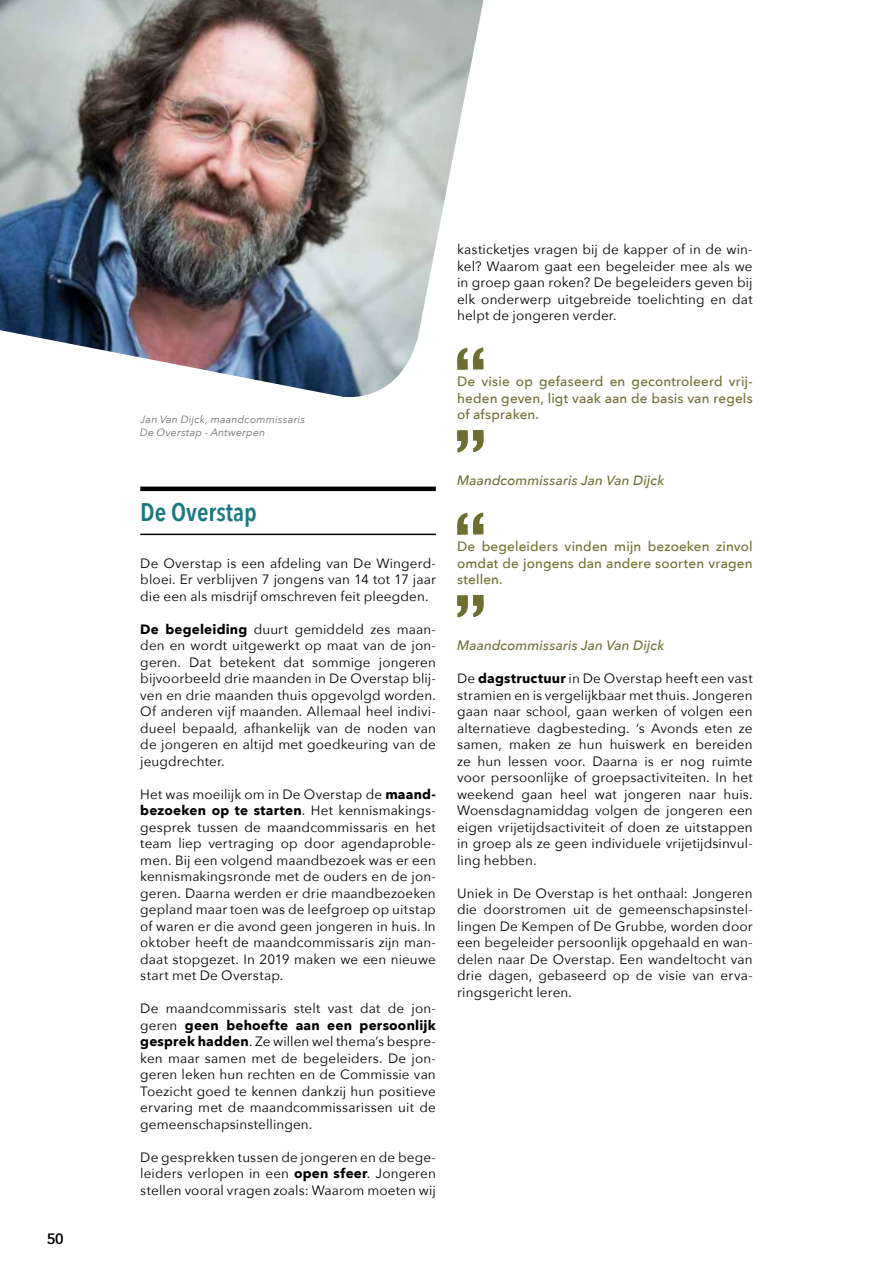
<style>
.page{position:relative;width:893px;height:1263px;background:#fff}
.page>*{position:absolute;margin:0;border:0;box-sizing:border-box;transform-origin:0 0}
.t1{font:600 25.5px "Avenir Next Condensed";color:#1c7983}
.t2{font:600 15px "Avenir Next";color:#000}
.t3{font:13.5px/16.5px "Avenir Next";letter-spacing:.01em;color:#000;text-align:justify}
.t4{font:500 13.5px/16.5px "Avenir Next";letter-spacing:.01em;color:#6f6e31;text-align:justify}
.t5{font:italic 500 13.5px "Avenir Next";letter-spacing:.005em;color:#6f6e31}
.t6{font:italic 10.5px/12.6px "Avenir Next";letter-spacing:.02em;color:#706f6f}
.s1{font-weight:700}
</style>
<div class="page">
<hr style="left:140px;top:487px;width:296px;height:4px;background:#000">
<hr style="left:140px;top:534px;width:296px;height:1px;background:#000">
<svg style="left:483px;top:347px;width:1px;height:23px"></svg>
<svg style="left:457px;top:430px;width:27px;height:22px"></svg>
<svg style="left:457px;top:512px;width:27px;height:23px"></svg>
<svg style="left:457px;top:595px;width:27px;height:22px"></svg>
<img style="left:0;top:0;width:483px;height:398px">
<p class="t2" style="left:47px;top:1226px;width:19px">50</p>
<p class="t6" style="left:140px;top:413px;width:167px">Jan Van Dijck, maandcommissaris<br>De Overstap - Antwerpen</p>
<h1 class="t1" style="left:140px;top:490px;width:118px">De Overstap</h1>
<p class="t3" style="left:140px;top:554px;width:297px">De Overstap is een afdeling van De Wingerd&shy;bloei. Er verblijven 7 jongens van 14 tot 17 jaar die een als misdrijf omschreven feit pleegden.</p>
<p class="t3" style="left:140px;top:620px;width:297px"><span class="s1">De begeleiding</span> duurt gemiddeld zes maan&shy;den en wordt uitgewerkt op maat van de jon&shy;geren. Dat betekent dat sommige jongeren bijvoorbeeld drie maanden in De Overstap blij&shy;ven en drie maanden thuis opgevolgd worden.<br>Of anderen vijf maanden. Allemaal heel indivi&shy;dueel bepaald, afhankelijk van de noden van de jongeren en altijd met goedkeuring van de jeugdrechter.</p>
<p class="t3" style="left:140px;top:785px;width:297px">Het was moeilijk om in De Overstap de <span class="s1">maand&shy;bezoeken op te starten</span>. Het kennismakings&shy;gesprek tussen de maandcommissaris en het team liep vertraging op door agendaproble&shy;men. Bij een volgend maandbezoek was er een kennismakingsronde met de ouders en de jon&shy;geren. Daarna werden er drie maandbezoeken gepland maar toen was de leefgroep op uitstap of waren er die avond geen jongeren in huis. In oktober heeft de maandcommissaris zijn man&shy;daat stopgezet. In 2019 maken we een nieuwe start met De Overstap.</p>
<p class="t3" style="left:140px;top:1000px;width:297px">De maandcommissaris stelt vast dat de jon&shy;geren <span class="s1">geen behoefte aan een persoonlijk gesprek hadden</span>. Ze willen wel thema’s bespre&shy;ken maar samen met de begeleiders. De jon&shy;geren leken hun rechten en de Commissie van Toezicht goed te kennen dankzij hun positieve ervaring met de maandcommissarissen uit de gemeenschapsinstellingen.</p>
<p class="t3" style="left:140px;top:1148px;width:297px">De gesprekken tussen de jongeren en de bege&shy;leiders verlopen in een <span class="s1">open sfeer</span>. Jongeren stellen vooral vragen zoals: Waarom moeten wij</p>
<p class="t3" style="left:457px;top:241px;width:297px">kasticketjes vragen bij de kapper of in de win&shy;kel? Waarom gaat een begeleider mee als we in groep gaan roken? De begeleiders geven bij elk onderwerp uitgebreide toelichting en dat helpt de jongeren verder.</p>
<p class="t4" style="left:457px;top:373px;width:297px">De visie op gefaseerd en gecontroleerd vrij&shy;heden geven, ligt vaak aan de basis van regels of afspraken.</p>
<p class="t5" style="left:457px;top:469px;width:209px">Maandcommissaris Jan Van Dijck</p>
<p class="t4" style="left:457px;top:538px;width:297px">De begeleiders vinden mijn bezoeken zinvol omdat de jongens dan andere soorten vragen stellen.</p>
<p class="t5" style="left:457px;top:634px;width:209px">Maandcommissaris Jan Van Dijck</p>
<p class="t3" style="left:457px;top:670px;width:297px">De <span class="s1">dagstructuur</span> in De Overstap heeft een vast stramien en is vergelijkbaar met thuis. Jongeren gaan naar school, gaan werken of volgen een alternatieve dagbesteding. ‘s Avonds eten ze samen, maken ze hun huiswerk en bereiden ze hun lessen voor. Daarna is er nog ruimte voor persoonlijke of groepsactiviteiten. In het weekend gaan heel wat jongeren naar huis.<br>Woensdagnamiddag volgen de jongeren een eigen vrijetijdsactiviteit of doen ze uitstappen in groep als ze geen individuele vrijetijdsinvul&shy;ling hebben.</p>
<p class="t3" style="left:457px;top:884px;width:297px">Uniek in De Overstap is het onthaal: Jongeren die doorstromen uit de gemeenschapsinstel&shy;lingen De Kempen of De Grubbe, worden door een begeleider persoonlijk opgehaald en wan&shy;delen naar De Overstap. Een wandeltocht van drie dagen, gebaseerd op de visie van erva&shy;ringsgericht leren.</p>
</div>
